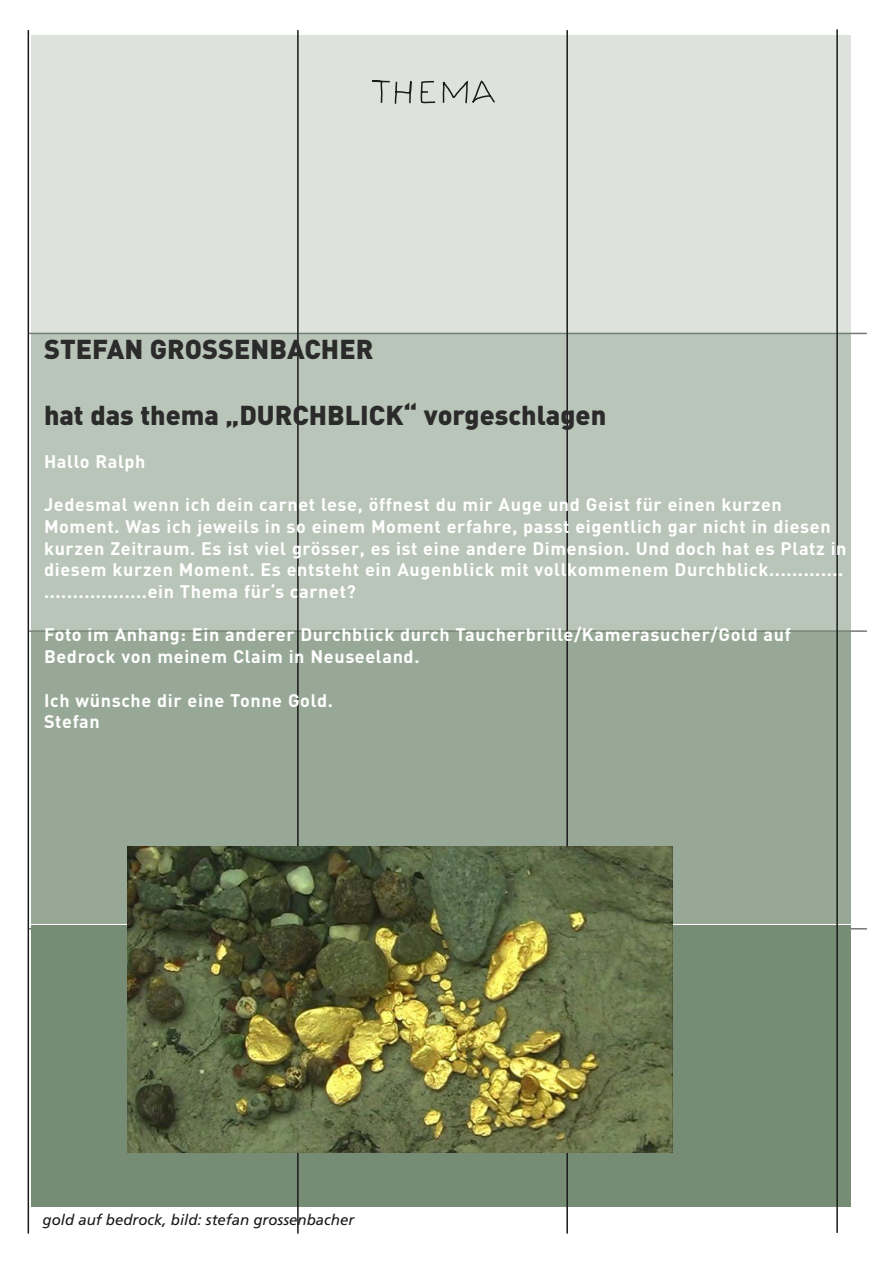
<style>
.page{position:relative;width:893px;height:1263px;background:#fff}
.page>*{position:absolute;margin:0;border:0;box-sizing:border-box;transform-origin:0 0}
.t1{font:900 27px "DIN";color:#2a2b2a}
.t2{font:700 18px/21.8px "DIN";letter-spacing:.035em;color:#fff}
.t3{font:italic 15px "Frutiger";color:#191919}
</style>
<div class="page">
<hr style="left:29px;top:928px;width:838px;height:1px;background:#747675">
<hr style="left:29px;top:630px;width:838px;height:2px;background:#747675">
<hr style="left:29px;top:333px;width:838px;height:1px;background:#747675">
<div style="left:31px;top:35px;width:819px;height:298px;background:#dde2dc"></div>
<div style="left:31px;top:333px;width:819px;height:298px;background:#bac5b9"></div>
<div style="left:31px;top:631px;width:819px;height:293px;background:#98a896"></div>
<div style="left:31px;top:925px;width:819px;height:281px;background:#768c74"></div>
<hr style="left:28px;top:30px;width:1px;height:1203px;background:#191919">
<hr style="left:297px;top:30px;width:2px;height:1203px;background:#191919">
<hr style="left:566px;top:30px;width:2px;height:1203px;background:#191919">
<hr style="left:836px;top:29px;width:2px;height:1204px;background:#191919">
<svg style="left:372px;top:80px;width:123px;height:24px"></svg>
<img style="left:128px;top:846px;width:544px;height:306px">
<p class="t1" style="left:44px;top:332px;width:331px">STEFAN GROSSENBACHER</p>
<p class="t1" style="left:44px;top:397px;width:564px">hat das thema „DURCHBLICK“ vorgeschlagen</p>
<p class="t2" style="left:44px;top:450px;width:103px">Hallo Ralph</p>
<p class="t2" style="left:44px;top:493px;width:804px">Jedesmal wenn ich dein carnet lese, öffnest du mir Auge und Geist für einen kurzen Moment. Was ich jeweils in so einem Moment erfahre, passt eigentlich gar nicht in diesen kurzen Zeitraum. Es ist viel grösser, es ist eine andere Dimension. Und doch hat es Platz in diesem kurzen Moment. Es entsteht ein Augenblick mit vollkommenem Durchblick............. ..................ein Thema für‘s carnet?</p>
<p class="t2" style="left:44px;top:623px;width:748px">Foto im Anhang: Ein anderer Durchblick durch Taucherbrille/Kamerasucher/Gold auf<br>Bedrock von meinem Claim in Neuseeland.</p>
<p class="t2" style="left:44px;top:688px;width:291px">Ich wünsche dir eine Tonne Gold.</p>
<p class="t2" style="left:44px;top:710px;width:57px">Stefan</p>
<p class="t3" style="left:43px;top:1210px;width:313px">gold auf bedrock, bild: stefan grossenbacher</p>
</div>
